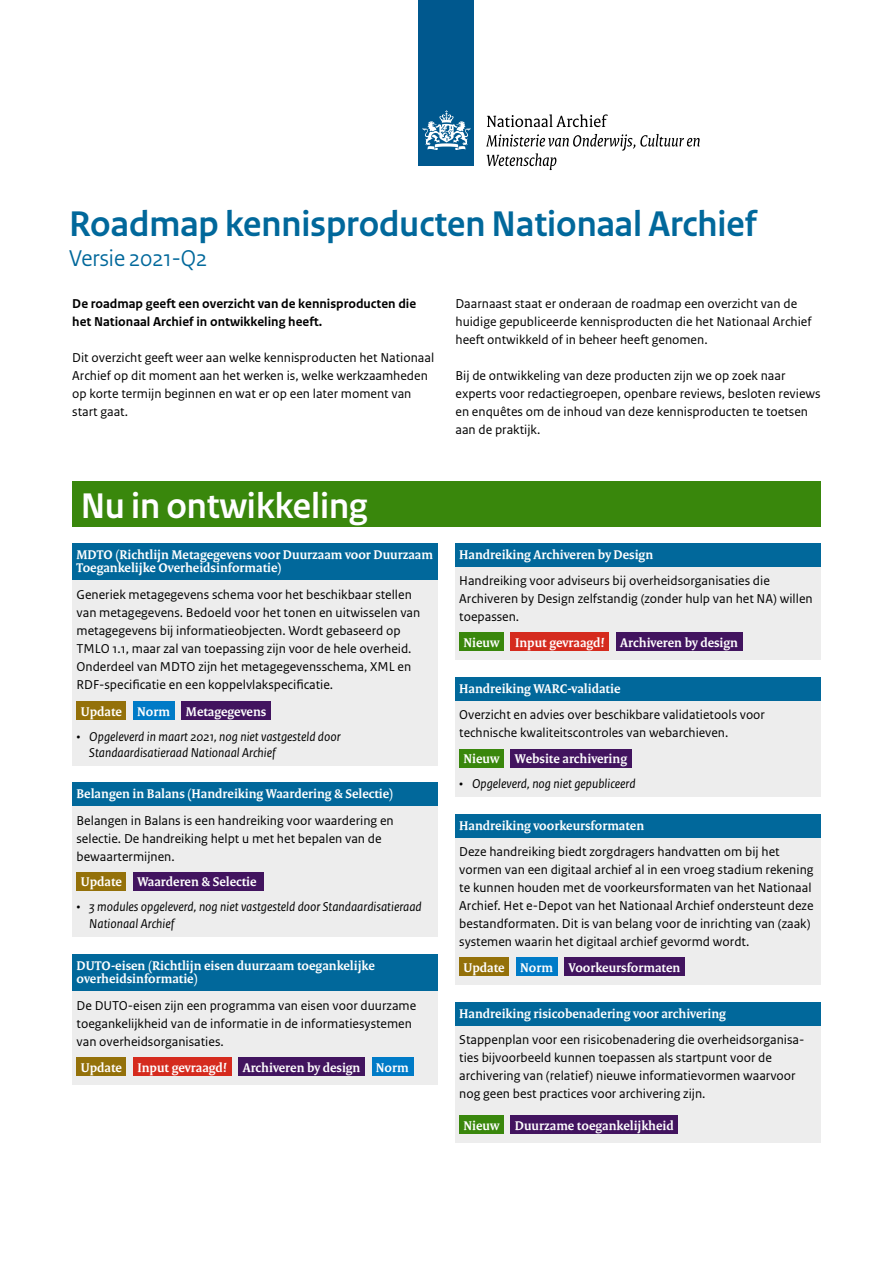
<style>
.page{position:relative;width:893px;height:1263px;background:#fff}
.page>*{position:absolute;margin:0;border:0;box-sizing:border-box;transform-origin:0 0}
.t1{font:700 37.5px "Rijksoverheid Sans Heading";color:#01689b}
.t2{font:700 37.5px "Rijksoverheid Sans Heading";color:#fff}
.t3{font:24px "Rijksoverheid Sans Heading";color:#01689b}
.t4{font:13.5px/18px "Rijksoverheid Sans Text";color:#000}
.t5{font:700 13.5px/13.5px "Rijksoverheid Serif";color:#fff}
.t6{font:italic 13.5px/16.5px "Rijksoverheid Sans Text";color:#000}
.t7{font:700 13.5px/18px "Rijksoverheid Sans Text";color:#000}
</style>
<div class="page">
<div style="left:419px;top:0;width:55px;height:166px;background:#00588e"></div>
<svg style="left:423px;top:110px;width:47px;height:40px"></svg>
<svg style="left:487px;top:114px;width:121px;height:13px"></svg>
<svg style="left:486px;top:134px;width:214px;height:36px"></svg>
<div style="left:72px;top:544px;width:366px;height:222px;background:#ededed"></div>
<div style="left:72px;top:543px;width:366px;height:37px;background:#01689b"></div>
<div style="left:77px;top:702px;width:49px;height:18px;background:#94710a"></div>
<div style="left:133px;top:702px;width:42px;height:18px;background:#007bc7"></div>
<div style="left:182px;top:702px;width:89px;height:18px;background:#42145f"></div>
<div style="left:72px;top:956px;width:366px;height:128px;background:#ededed"></div>
<div style="left:72px;top:954px;width:366px;height:37px;background:#01689b"></div>
<div style="left:77px;top:1057px;width:49px;height:19px;background:#94710a"></div>
<div style="left:133px;top:1057px;width:99px;height:19px;background:#d52b1e"></div>
<div style="left:238px;top:1057px;width:127px;height:19px;background:#42145f"></div>
<div style="left:372px;top:1057px;width:41px;height:19px;background:#007bc7"></div>
<div style="left:72px;top:481px;width:749px;height:45px;background:#39870c"></div>
<div style="left:72px;top:784px;width:366px;height:152px;background:#ededed"></div>
<div style="left:72px;top:783px;width:366px;height:23px;background:#01689b"></div>
<div style="left:77px;top:872px;width:49px;height:19px;background:#94710a"></div>
<div style="left:133px;top:872px;width:131px;height:19px;background:#42145f"></div>
<div style="left:455px;top:679px;width:366px;height:118px;background:#ededed"></div>
<div style="left:455px;top:677px;width:366px;height:24px;background:#01689b"></div>
<div style="left:459px;top:749px;width:45px;height:18px;background:#39870c"></div>
<div style="left:511px;top:749px;width:121px;height:18px;background:#42145f"></div>
<div style="left:455px;top:815px;width:366px;height:170px;background:#ededed"></div>
<div style="left:455px;top:814px;width:366px;height:23px;background:#01689b"></div>
<div style="left:459px;top:958px;width:50px;height:18px;background:#94710a"></div>
<div style="left:516px;top:958px;width:42px;height:18px;background:#007bc7"></div>
<div style="left:565px;top:958px;width:120px;height:18px;background:#42145f"></div>
<div style="left:455px;top:544px;width:366px;height:116px;background:#ededed"></div>
<div style="left:455px;top:543px;width:366px;height:23px;background:#01689b"></div>
<div style="left:459px;top:633px;width:45px;height:18px;background:#39870c"></div>
<div style="left:511px;top:633px;width:98px;height:18px;background:#d52b1e"></div>
<div style="left:616px;top:633px;width:126px;height:18px;background:#42145f"></div>
<div style="left:455px;top:1003px;width:366px;height:140px;background:#ededed"></div>
<div style="left:455px;top:1002px;width:366px;height:23px;background:#01689b"></div>
<div style="left:459px;top:1116px;width:45px;height:18px;background:#39870c"></div>
<div style="left:511px;top:1116px;width:167px;height:18px;background:#42145f"></div>
<h1 class="t1" style="left:69px;top:203px;width:689px">Roadmap kennisproducten Nationaal Archief</h1>
<h2 class="t3" style="left:69px;top:244px;width:140px">Versie 2021-Q2</h2>
<p class="t7" style="left:72px;top:295px;width:345px">De roadmap geeft een overzicht van de kennisproducten die het Nationaal Archief in ontwikkeling heeft.</p>
<p class="t4" style="left:72px;top:349px;width:363px">Dit overzicht geeft weer aan welke kennisproducten het Nationaal Archief op dit moment aan het werken is, welke werkzaamheden op korte termijn beginnen en wat er op een later moment van start gaat.</p>
<p class="t4" style="left:455px;top:295px;width:358px">Daarnaast staat er onderaan de roadmap een overzicht van de huidige gepubliceerde kennisproducten die het Nationaal Archief heeft ontwikkeld of in beheer heeft genomen.</p>
<p class="t4" style="left:455px;top:367px;width:367px">Bij de ontwikkeling van deze producten zijn we op zoek naar experts voor redactiegroepen, openbare reviews, besloten reviews en enquêtes om de inhoud van deze kennisproducten te toetsen aan de praktijk.</p>
<h1 class="t2" style="left:81px;top:484px;width:288px">Nu in ontwikkeling</h1>
<p class="t5" style="left:77px;top:547px;width:358px">MDTO (Richtlijn Metagegevens voor Duurzaam voor Duurzaam<br>Toegankelijke Overheidsinformatie)</p>
<p class="t4" style="left:77px;top:585px;width:345px">Generiek metagegevens schema voor het beschikbaar stellen van metagegevens. Bedoeld voor het tonen en uitwisselen van metagegevens bij informatieobjecten. Wordt gebaseerd op TMLO 1.1, maar zal van toepassing zijn voor de hele overheid.<br>Onderdeel van MDTO zijn het metagegevensschema, XML en RDF-specificatie en een koppelvlakspecificatie.</p>
<p class="t5" style="left:81px;top:705px;width:187px">Update Norm Metagegevens</p>
<p class="t6" style="left:89px;top:728px;width:253px;text-indent:-13px">• Opgeleverd in maart 2021, nog niet vastgesteld door<br>Standaardisatieraad Nationaal Archief</p>
<p class="t5" style="left:77px;top:787px;width:318px">Belangen in Balans (Handreiking Waardering &amp; Selectie)</p>
<p class="t4" style="left:77px;top:811px;width:319px">Belangen in Balans is een handreiking voor waardering en selectie. De handreiking helpt u met het bepalen van de bewaartermijnen.</p>
<p class="t5" style="left:81px;top:875px;width:177px">Update Waarderen &amp; Selectie</p>
<p class="t6" style="left:89px;top:899px;width:334px;text-indent:-13px">• 3 modules opgeleverd, nog niet vastgesteld door Standaardisatieraad<br>Nationaal Archief</p>
<p class="t5" style="left:77px;top:959px;width:300px">DUTO-eisen (Richtlijn eisen duurzaam toegankelijke overheidsinformatie)</p>
<p class="t4" style="left:77px;top:997px;width:341px">De DUTO-eisen zijn een programma van eisen voor duurzame toegankelijkheid van de informatie in de informatiesystemen van overheidsorganisaties.</p>
<p class="t5" style="left:81px;top:1060px;width:329px">Update Input gevraagd! Archiveren by design Norm</p>
<p class="t5" style="left:459px;top:547px;width:195px">Handreiking Archiveren by Design</p>
<p class="t4" style="left:459px;top:572px;width:355px">Handreiking voor adviseurs bij overheidsorganisaties die<br>Archiveren by Design zelfstandig (zonder hulp van het NA) willen toepassen.</p>
<p class="t5" style="left:463px;top:636px;width:276px">Nieuw Input gevraagd! Archiveren by design</p>
<p class="t5" style="left:459px;top:682px;width:163px">Handreiking WARC-validatie</p>
<p class="t4" style="left:459px;top:706px;width:307px">Overzicht en advies over beschikbare validatietools voor technische kwaliteitscontroles van webarchieven.</p>
<p class="t5" style="left:463px;top:752px;width:165px">Nieuw Website archivering</p>
<p class="t6" style="left:459px;top:776px;width:178px">• Opgeleverd, nog niet gepubliceerd</p>
<p class="t5" style="left:459px;top:818px;width:186px">Handreiking voorkeursformaten</p>
<p class="t4" style="left:459px;top:843px;width:356px">Deze handreiking biedt zorgdragers handvatten om bij het vormen van een digitaal archief al in een vroeg stadium rekening te kunnen houden met de voorkeursformaten van het Nationaal Archief. Het e-Depot van het Nationaal Archief ondersteunt deze bestandformaten. Dit is van belang voor de inrichting van (zaak) systemen waarin het digitaal archief gevormd wordt.</p>
<p class="t5" style="left:463px;top:961px;width:218px">Update Norm Voorkeursformaten</p>
<p class="t5" style="left:459px;top:1006px;width:268px">Handreiking risicobenadering voor archivering</p>
<p class="t4" style="left:459px;top:1031px;width:347px">Stappenplan voor een risicobenadering die overheidsorganisa&shy;ties bijvoorbeeld kunnen toepassen als startpunt voor de archivering van (relatief) nieuwe informatievormen waarvoor nog geen best practices voor archivering zijn.</p>
<p class="t5" style="left:463px;top:1119px;width:212px">Nieuw Duurzame toegankelijkheid</p>
</div>
